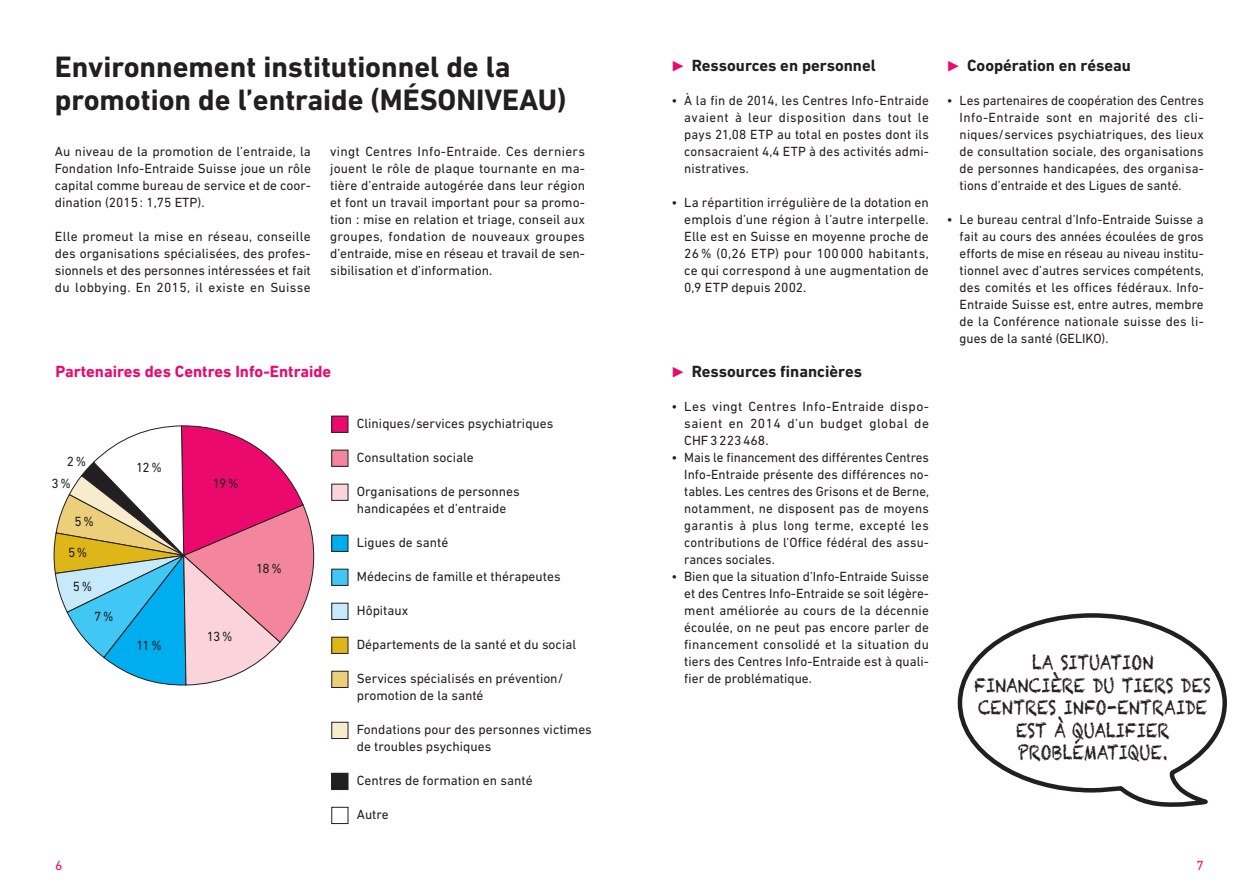
<style>
.page{position:relative;width:1259px;height:893px;background:#fff}
.page>*{position:absolute;margin:0;border:0;box-sizing:border-box;transform-origin:0 0}
.t1{font:700 30px/33px "DIN Next LT Pro";color:#231f20}
.t2{font:19.5px/22.5px "Chalkduster";color:#231f20;text-align:center;scale:.79 1}
.t3{font:700 16.5px "DIN Next LT Pro";color:#231f20}
.t4{font:700 16.5px "DIN Next LT Pro";color:#ec096d}
.t5{font:13.5px/17px "DIN Next LT Pro";color:#231f20;text-align:justify}
.t6{font:13.5px "DIN Next LT Pro";color:#ec096d}
.s1{font-family:"European Pi Four";font-weight:400;font-size:13.5px;color:#ec096d}
</style>
<div class="page">
<div style="left:332px;top:416px;width:16px;height:16px;background:#ec096d"></div>
<div style="left:331px;top:416px;width:17px;height:17px;border:1px solid #231f20"></div>
<div style="left:332px;top:450px;width:16px;height:16px;background:#f3869d"></div>
<div style="left:331px;top:450px;width:17px;height:17px;border:1px solid #231f20"></div>
<div style="left:332px;top:484px;width:16px;height:16px;background:#fad4da"></div>
<div style="left:331px;top:484px;width:17px;height:17px;border:1px solid #231f20"></div>
<div style="left:332px;top:535px;width:16px;height:16px;background:#00aeef"></div>
<div style="left:331px;top:535px;width:17px;height:17px;border:1px solid #231f20"></div>
<div style="left:332px;top:569px;width:16px;height:16px;background:#40c7f4"></div>
<div style="left:331px;top:569px;width:17px;height:17px;border:1px solid #231f20"></div>
<div style="left:332px;top:603px;width:16px;height:16px;background:#c6eafa"></div>
<div style="left:331px;top:603px;width:17px;height:17px;border:1px solid #231f20"></div>
<div style="left:332px;top:637px;width:16px;height:16px;background:#dfb617"></div>
<div style="left:331px;top:637px;width:17px;height:17px;border:1px solid #231f20"></div>
<div style="left:332px;top:671px;width:16px;height:16px;background:#ebcf7a"></div>
<div style="left:331px;top:671px;width:17px;height:17px;border:1px solid #231f20"></div>
<div style="left:332px;top:722px;width:16px;height:16px;background:#f7edce"></div>
<div style="left:331px;top:722px;width:17px;height:17px;border:1px solid #231f20"></div>
<div style="left:332px;top:773px;width:16px;height:16px;background:#231f20"></div>
<div style="left:331px;top:773px;width:17px;height:17px;border:1px solid #231f20"></div>
<div style="left:331px;top:807px;width:17px;height:17px;border:1px solid #231f20"></div>
<svg style="left:53px;top:425px;width:262px;height:261px"></svg>
<svg style="left:957px;top:613px;width:270px;height:193px"></svg>
<h1 class="t1" style="left:55px;top:50px;width:513px">Environnement institutionnel de la promotion de l’entraide (MÉSONIVEAU)</h1>
<p class="t5" style="left:55px;top:143px;width:257px">Au niveau de la promotion de l’entraide, la Fondation Info-Entraide Suisse joue un rôle capital comme bureau de service et de coor&shy;dination (2015: 1,75 ETP).</p>
<p class="t5" style="left:55px;top:228px;width:257px">Elle promeut la mise en réseau, conseille des organisations spécialisées, des profes&shy;sionnels et des personnes intéressées et fait du lobbying. En 2015, il existe en Suisse</p>
<p class="t5" style="left:330px;top:143px;width:256px">vingt Centres Info-Entraide. Ces derniers jouent le rôle de plaque tournante en ma&shy;tière d’entraide autogérée dans leur région et font un travail important pour sa promo&shy;tion : mise en relation et triage, conseil aux groupes, fondation de nouveaux groupes d’entraide, mise en réseau et travail de sen&shy;sibilisation et d’information.</p>
<p class="t4" style="left:55px;top:362px;width:277px">Partenaires des Centres Info-Entraide</p>
<p class="t5" style="left:67px;top:453px;width:21px">2%</p>
<p class="t5" style="left:52px;top:475px;width:21px">3%</p>
<p class="t5" style="left:74px;top:512px;width:21px">5%</p>
<p class="t5" style="left:68px;top:543px;width:21px">5%</p>
<p class="t5" style="left:73px;top:577px;width:21px">5%</p>
<p class="t5" style="left:94px;top:608px;width:21px">7%</p>
<p class="t5" style="left:136px;top:458px;width:27px">12%</p>
<p class="t5" style="left:137px;top:637px;width:27px">11%</p>
<p class="t5" style="left:213px;top:475px;width:27px">19%</p>
<p class="t5" style="left:207px;top:628px;width:27px">13%</p>
<p class="t5" style="left:256px;top:560px;width:27px">18%</p>
<p class="t5" style="left:357px;top:415px;width:198px">Cliniques/services psychiatriques</p>
<p class="t5" style="left:357px;top:449px;width:118px">Consultation sociale</p>
<p class="t5" style="left:357px;top:483px;width:164px">Organisations de personnes handicapées et d’entraide</p>
<p class="t5" style="left:357px;top:534px;width:93px">Ligues de santé</p>
<p class="t5" style="left:357px;top:568px;width:205px">Médecins de famille et thérapeutes</p>
<p class="t5" style="left:357px;top:602px;width:53px">Hôpitaux</p>
<p class="t5" style="left:357px;top:636px;width:221px">Départements de la santé et du social</p>
<p class="t5" style="left:357px;top:670px;width:208px">Services spécialisés en prévention/ promotion de la santé</p>
<p class="t5" style="left:357px;top:721px;width:236px">Fondations pour des personnes victimes de troubles psychiques</p>
<p class="t5" style="left:357px;top:772px;width:177px">Centres de formation en santé</p>
<p class="t5" style="left:357px;top:806px;width:33px">Autre</p>
<p class="t3" style="left:671px;top:56px;width:206px"><span class="s1">P</span> Ressources en personnel</p>
<p class="t5" style="left:684px;top:92px;width:246px;text-indent:-13px">• À la fin de 2014, les Centres Info-Entraide avaient à leur disposition dans tout le pays 21,08 ETP au total en postes dont ils consacraient 4,4 ETP à des activités admi&shy;nistratives.</p>
<p class="t5" style="left:684px;top:194px;width:246px;text-indent:-13px">• La répartition irrégulière de la dotation en emplois d’une région à l’autre interpelle.<br>Elle est en Suisse en moyenne proche de 26 % (0,26 ETP) pour 100 000 habitants, ce qui correspond à une augmentation de 0,9 ETP depuis 2002.</p>
<p class="t3" style="left:671px;top:362px;width:192px"><span class="s1">P</span> Ressources financières</p>
<p class="t5" style="left:684px;top:398px;width:246px;text-indent:-13px">• Les vingt Centres Info-Entraide dispo&shy;saient en 2014 d’un budget global de CHF3223468.</p>
<p class="t5" style="left:684px;top:449px;width:246px;text-indent:-13px">• Mais le financement des différentes Centres Info-Entraide présente des différences no&shy;tables. Les centres des Grisons et de Berne, notamment, ne disposent pas de moyens garantis à plus long terme, excepté les contributions de l’Office fédéral des assu&shy;rances sociales.</p>
<p class="t5" style="left:684px;top:568px;width:246px;text-indent:-13px">• Bien que la situation d’Info-Entraide Suisse et des Centres Info-Entraide se soit légère&shy;ment améliorée au cours de la décennie écoulée, on ne peut pas encore parler de financement consolidé et la situation du tiers des Centres Info-Entraide est à quali&shy;fier de problématique.</p>
<p class="t3" style="left:947px;top:56px;width:185px"><span class="s1">P</span> Coopération en réseau</p>
<p class="t5" style="left:959px;top:92px;width:246px;text-indent:-13px">• Les partenaires de coopération des Centres Info-Entraide sont en majorité des cli&shy;niques/services psychiatriques, des lieux de consultation sociale, des organisations de personnes handicapées, des organisa&shy;tions d’entraide et des Ligues de santé.</p>
<p class="t5" style="left:959px;top:211px;width:246px;text-indent:-13px">• Le bureau central d’Info-Entraide Suisse a fait au cours des années écoulées de gros efforts de mise en réseau au niveau institu&shy;tionnel avec d’autres services compétents, des comités et les offices fédéraux. Info-Entraide Suisse est, entre autres, membre de la Conférence nationale suisse des li&shy;gues de la santé (GELIKO).</p>
<h2 class="t2" style="left:974px;top:651px;width:301px">LA SITUATION<br>FINANCIÈRE DU TIERS DES<br>CENTRES INFO-ENTRAIDE<br>EST À QUALIFIER<br>PROBLÉMATIQUE.</h2>
<p class="t6" style="left:55px;top:858px;width:9px">6</p>
<p class="t6" style="left:1196px;top:858px;width:9px">7</p>
</div>
